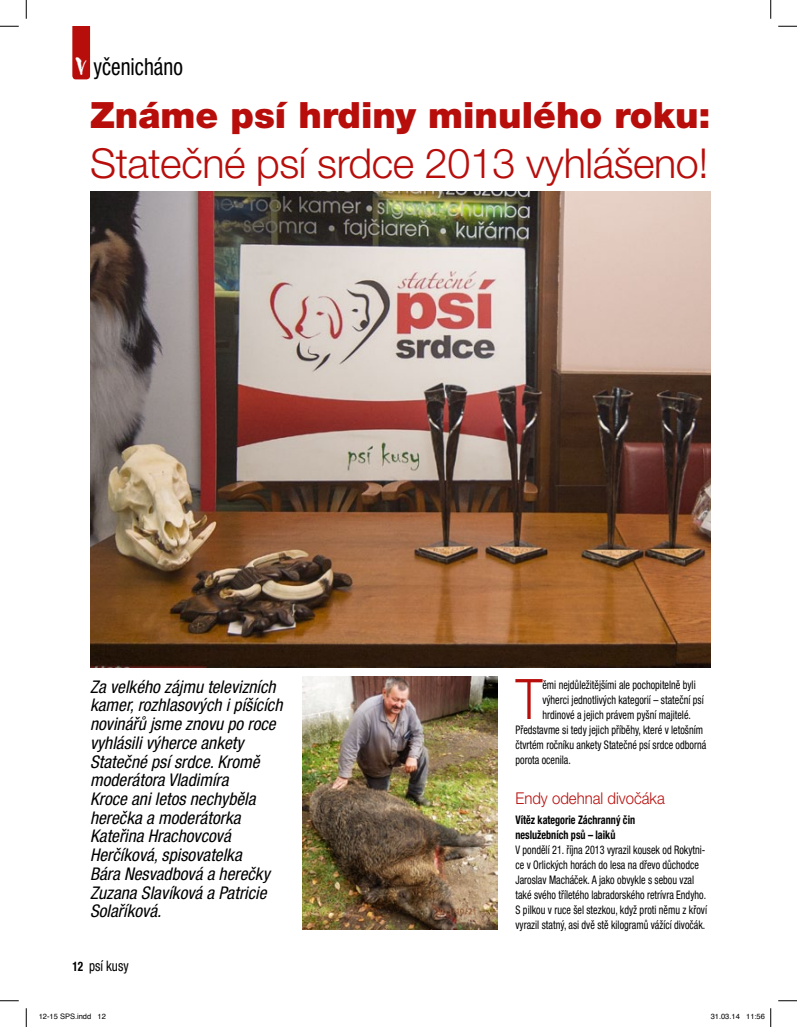
<style>
.page{position:relative;width:797px;height:1027px;background:#fff}
.page>*{position:absolute;margin:0;border:0;box-sizing:border-box;transform-origin:0 0}
.t1{font:300 55.88px "Helvetica Neue LT Pro";color:#b70e0c;scale:.86 1}
.t2{font:300 41.25px "Helvetica Neue LT Pro";letter-spacing:-.01em;color:#b70e0c}
.t3{font:900 36.25px "Helvetica Neue LT Pro";color:#b70e0c}
.t4{font:condensed 23.62px "Helvetica Neue LT Pro";color:#000;scale:.9 1}
.t5{font:italic condensed 17.5px/18.8px "Helvetica Neue LT Pro";color:#000}
.t6{font:300 16.25px "Helvetica Neue LT Pro";color:#b70e0c;scale:.92 1}
.t7{font:condensed 14.5px "Helvetica Neue LT Pro";color:#000;scale:.9 1}
.t8{font:condensed 11.75px/15px "Helvetica Neue LT Pro";color:#000;scale:.86 1}
.t9{font:700 condensed 11.75px/15px "Helvetica Neue LT Pro";color:#000;scale:.86 1}
.t10{font:7.5px "Helvetica";color:#000}
.s1{font-family:"Chiller";font-stretch:normal;font-size:47.25px;color:#fff}
.s2{font-weight:700;font-size:13.12px}
</style>
<div class="page">
<svg style="left:72px;top:26px;width:18px;height:53px"></svg>
<img style="left:90px;top:191px;width:620px;height:476px">
<img style="left:303px;top:676px;width:195px;height:254px">
<svg style="left:0;top:25px;width:19px;height:2px"></svg>
<svg style="left:778px;top:25px;width:19px;height:2px"></svg>
<svg style="left:0;top:1000px;width:19px;height:1px"></svg>
<svg style="left:778px;top:1000px;width:19px;height:1px"></svg>
<svg style="left:25px;top:0;width:2px;height:19px"></svg>
<svg style="left:25px;top:1008px;width:2px;height:19px"></svg>
<svg style="left:770px;top:0;width:1px;height:19px"></svg>
<svg style="left:770px;top:1008px;width:1px;height:19px"></svg>
<h3 class="t4" style="left:76px;top:53px;width:120px"><span class="s1">v</span> yčenicháno</h3>
<h3 class="t3" style="left:90px;top:94px;width:622px">Známe psí hrdiny minulého roku:</h3>
<h2 class="t2" style="left:90px;top:138px;width:620px">Statečné psí srdce 2013 vyhlášeno!</h2>
<p class="t5" style="left:90px;top:677px;width:194px">Za velkého zájmu televizních kamer, rozhlasových i píšících novinářů jsme znovu po roce vyhlásili výherce ankety<br>Statečné psí srdce. Kromě moderátora Vladimíra<br>Kroce ani letos nechyběla herečka a moderátorka<br>Kateřina Hrachovcová<br>Herčíková, spisovatelka<br>Bára Nesvadbová a herečky<br>Zuzana Slavíková a Patricie<br>Solaříková.</p>
<h1 class="t1" style="left:515px;top:665px;width:32px">T</h1>
<p class="t8" style="left:542px;top:677px;width:180px">ěmi nejdůležitějšími ale pochopitelně byli</p>
<p class="t8" style="left:542px;top:692px;width:189px">výherci jednotlivých kategorií – stateční psí</p>
<p class="t8" style="left:542px;top:707px;width:174px">hrdinové a jejich právem pyšní majitelé.</p>
<p class="t8" style="left:515px;top:722px;width:220px">Představme si tedy jejich příběhy, které v letošním</p>
<p class="t8" style="left:515px;top:737px;width:223px">čtvrtém ročníku ankety Statečné psí srdce odborná</p>
<p class="t8" style="left:515px;top:752px;width:66px">porota ocenila.</p>
<h3 class="t6" style="left:515px;top:788px;width:164px">Endy odehnal divočáka</h3>
<p class="t9" style="left:515px;top:812px;width:141px">Vítěz kategorie Záchranný čin neslužebních psů – laiků</p>
<p class="t8" style="left:515px;top:842px;width:224px">V pondělí 21. října 2013 vyrazil kousek od Rokytni&shy;ce v Orlických horách do lesa na dřevo důchodce Jaroslav Macháček. A jako obvykle s sebou vzal také svého tříletého labradorského retrívra Endyho.<br>S pilkou v ruce šel stezkou, když proti němu z křoví vyrazil statný, asi dvě stě kilogramů vážící divočák.</p>
<p class="t7" style="left:73px;top:957px;width:64px"><span class="s2">12</span> psí kusy</p>
<p class="t10" style="left:39px;top:1011px;width:69px">12-15 SPS.indd 12</p>
<p class="t10" style="left:710px;top:1011px;width:56px">31.03.14 11:56</p>
</div>
